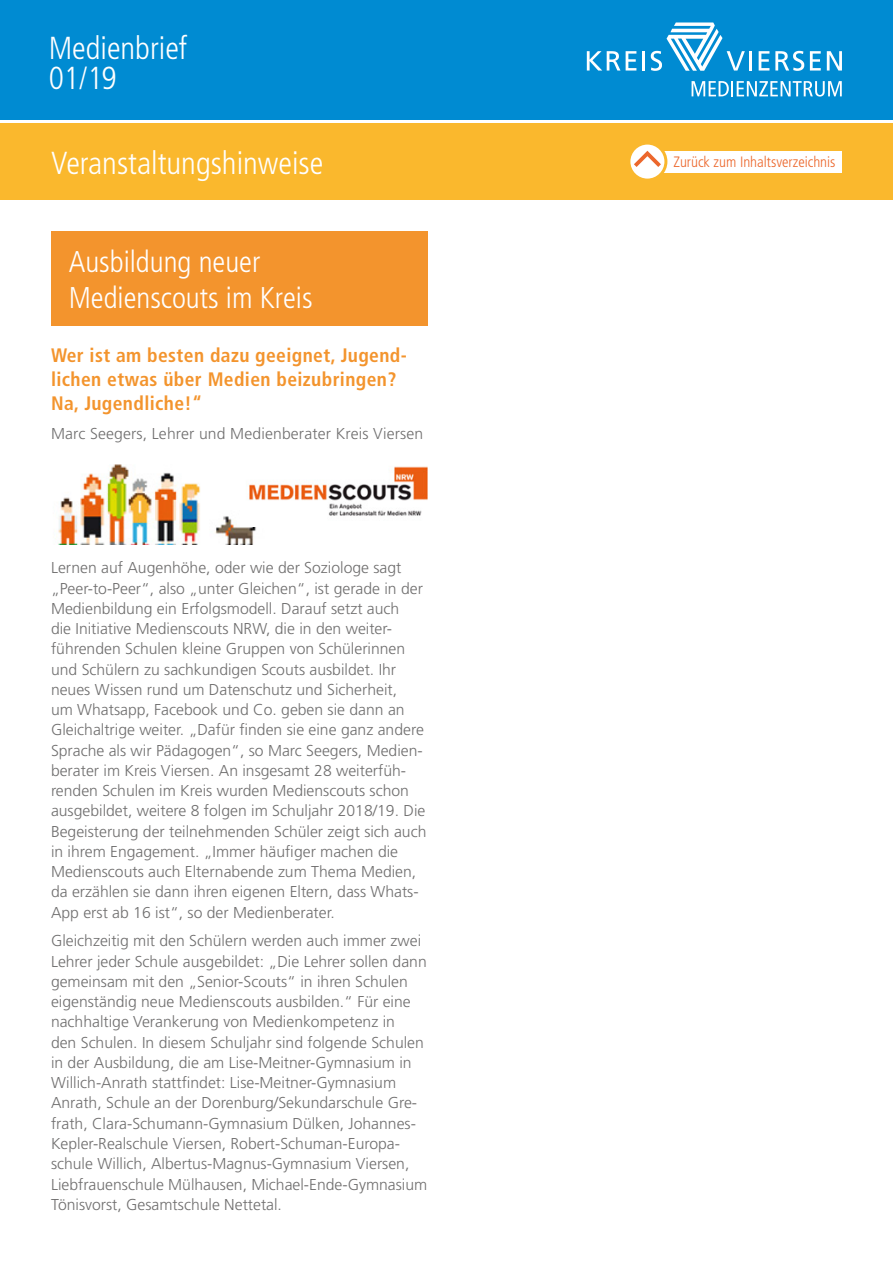
<style>
.page{position:relative;width:893px;height:1263px;background:#fff}
.page>*{position:absolute;margin:0;border:0;box-sizing:border-box;transform-origin:0 0}
.t1{font:300 condensed 31.8px/30px "Frutiger LT Std";color:#fff}
.t2{font:300 condensed 30px/36px "Frutiger LT Std";color:#fff}
.t3{font:700 condensed 19.5px/24px "Frutiger LT Std";letter-spacing:.02em;color:#f3942d}
.t4{font:300 15.75px/20.2px "Frutiger LT Std";color:#706f6f}
.t5{font:300 condensed 15px "Frutiger LT Std";color:#ec672c}
</style>
<div class="page">
<div style="left:0;top:123px;width:893px;height:77px;background:#fab82d"></div>
<div style="left:0;top:0;width:893px;height:119px;background:#008bd2"></div>
<div style="left:659px;top:151px;width:183px;height:21px;background:#fff"></div>
<svg style="left:629px;top:143px;width:37px;height:37px"></svg>
<div style="left:627px;top:142px;width:40px;height:40px;border:3px solid #fab82d;border-radius:50%"></div>
<svg style="left:634px;top:151px;width:27px;height:16px"></svg>
<svg style="left:587px;top:51px;width:33px;height:20px"></svg>
<svg style="left:626px;top:51px;width:10px;height:20px"></svg>
<hr style="left:643px;top:51px;width:2px;height:20px;background:#fff">
<svg style="left:651px;top:22px;width:94px;height:49px"></svg>
<hr style="left:749px;top:51px;width:3px;height:20px;background:#fff">
<svg style="left:759px;top:51px;width:10px;height:20px"></svg>
<svg style="left:775px;top:51px;width:29px;height:20px"></svg>
<svg style="left:810px;top:51px;width:11px;height:20px"></svg>
<svg style="left:827px;top:51px;width:15px;height:20px"></svg>
<svg style="left:692px;top:81px;width:150px;height:16px"></svg>
<div style="left:51px;top:232px;width:376px;height:94px;background:#f3942d"></div>
<img style="left:55px;top:464px;width:201px;height:81px">
<img style="left:241px;top:464px;width:186px;height:63px">
<h1 class="t1" style="left:49px;top:33px;width:140px">Medienbrief<br>01/19</h1>
<h1 class="t1" style="left:51px;top:148px;width:274px">Veranstaltungshinweise</h1>
<h2 class="t2" style="left:69px;top:244px;width:245px">Ausbildung neuer<br>Medienscouts im Kreis</h2>
<p class="t3" style="left:51px;top:343px;width:357px">Wer ist am besten dazu geeignet, Jugend&shy;lichen etwas über Medien beizubringen?<br>Na, Jugendliche!“</p>
<p class="t4" style="left:51px;top:423px;width:374px">Marc Seegers, Lehrer und Medienberater Kreis Viersen</p>
<p class="t4" style="left:51px;top:558px;width:377px">Lernen auf Augenhöhe, oder wie der Soziologe sagt „Peer-to-Peer“, also „unter Gleichen“, ist gerade in der Medienbildung ein Erfolgsmodell. Darauf setzt auch<br>die Initiative Medienscouts NRW, die in den weiter&shy;führenden Schulen kleine Gruppen von Schülerinnen und Schülern zu sachkundigen Scouts ausbildet. Ihr neues Wissen rund um Datenschutz und Sicherheit,<br>um Whatsapp, Facebook und Co. geben sie dann an Gleichaltrige weiter. „Dafür finden sie eine ganz andere Sprache als wir Pädagogen“, so Marc Seegers, Medien&shy;berater im Kreis Viersen. An insgesamt 28 weiterfüh&shy;renden Schulen im Kreis wurden Medienscouts schon ausgebildet, weitere 8 folgen im Schuljahr 2018/19. Die Begeisterung der teilnehmenden Schüler zeigt sich auch in ihrem Engagement. „Immer häufiger machen die Medienscouts auch Elternabende zum Thema Medien, da erzählen sie dann ihren eigenen Eltern, dass Whats-App erst ab 16 ist“, so der Medienberater.</p>
<p class="t4" style="left:51px;top:931px;width:378px">Gleichzeitig mit den Schülern werden auch immer zwei Lehrer jeder Schule ausgebildet: „Die Lehrer sollen dann gemeinsam mit den „Senior-Scouts“ in ihren Schulen eigenständig neue Medienscouts ausbilden.“ Für eine nachhaltige Verankerung von Medienkompetenz in<br>den Schulen. In diesem Schuljahr sind folgende Schulen in der Ausbildung, die am Lise-Meitner-Gymnasium in Willich-Anrath stattfindet: Lise-Meitner-Gymnasium Anrath, Schule an der Dorenburg/Sekundarschule Gre&shy;frath, Clara-Schumann-Gymnasium Dülken, Johannes-Kepler-Realschule Viersen, Robert-Schuman-Europa&shy;schule Willich, Albertus-Magnus-Gymnasium Viersen, Liebfrauenschule Mülhausen, Michael-Ende-Gymnasium Tönisvorst, Gesamtschule Nettetal.</p>
<p class="t5" style="left:673px;top:154px;width:164px">Zurück zum Inhaltsverzeichnis</p>
</div>
